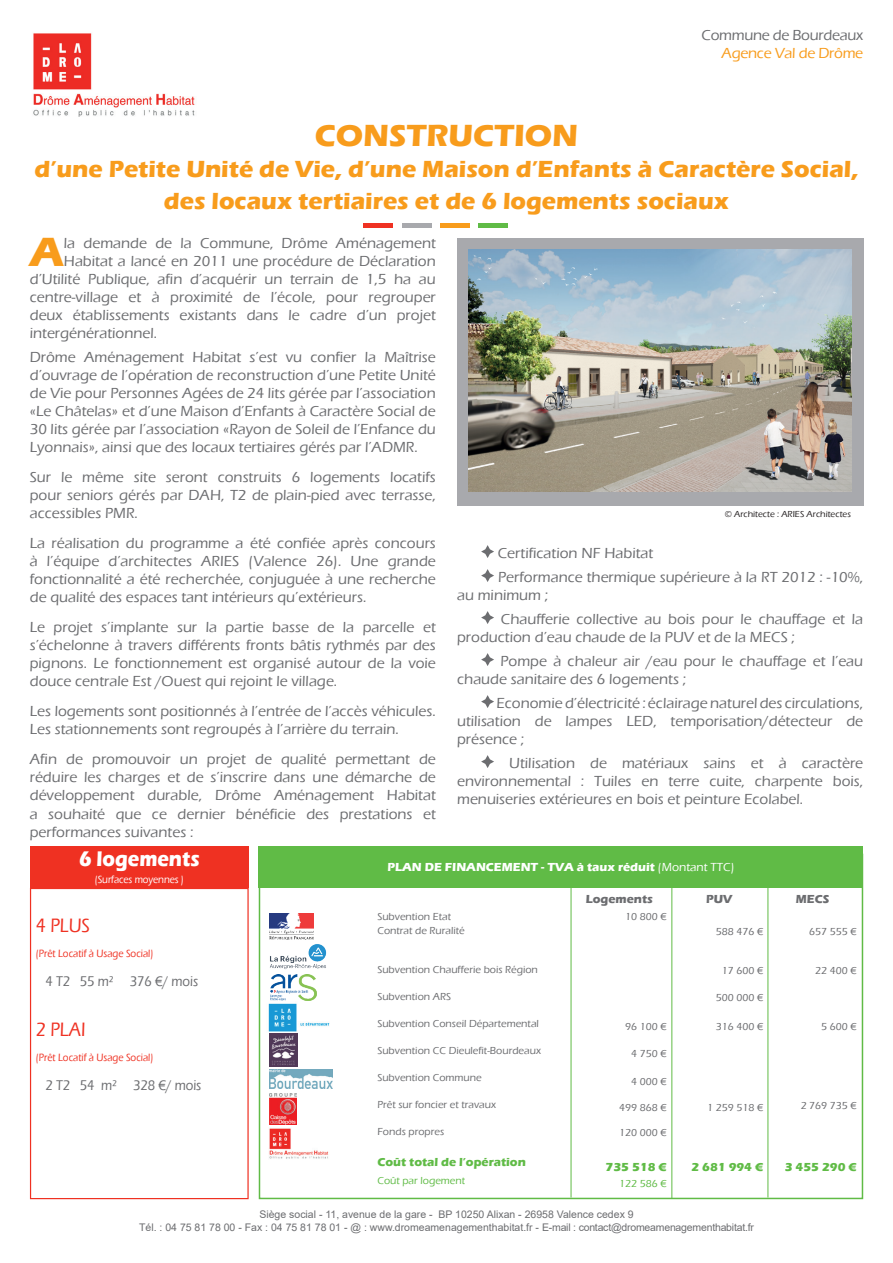
<style>
.page{position:relative;width:893px;height:1263px;background:#fff}
.page>*{position:absolute;margin:0;border:0;box-sizing:border-box;transform-origin:0 0}
.t1{font:700 42px "Eras ITC";color:#f89c1c}
.t2{font:700 31.5px "Eras ITC";color:#f89c1c}
.t3{font:700 24px/31.5px "Eras ITC";color:#f89c1c;text-align:center}
.t4{font:700 21.75px "Eras ITC";color:#fff;scale:.89 1}
.t5{font:500 19.95px "Eras ITC";color:#ef3122;scale:.89 1}
.t6{font:500 15px/18px "Eras ITC";color:#6c6d70;text-align:justify}
.t7{font:500 15px "Eras ITC";letter-spacing:-.02em;color:#6c6d70}
.t8{font:500 15px "Eras ITC";letter-spacing:-.02em;color:#f89c1c}
.t9{font:500 14.55px "Eras ITC";color:#6c6d70;scale:.89 1}
.t10{font:700 12px "Eras ITC";color:#60bb46}
.t11{font:700 12px "Eras ITC";color:#fff}
.t12{font:700 12px "Eras ITC";color:#6c6d70}
.t13{font:500 10.95px "Eras ITC";color:#ef3122;scale:.89 1}
.t14{font:500 10.95px "Eras ITC";letter-spacing:-.01em;color:#fff;scale:.89 1}
.t15{font:500 10.5px/13.5px "Eras ITC";color:#6c6d70}
.t16{font:10.5px/12.6px "Arial";color:#6c6d70;text-align:center}
.t17{font:500 10.5px "Eras ITC";color:#60bb46}
.t18{font:500 9px "Eras ITC";color:#231f20}
.s1{font-weight:500}
</style>
<div class="page">
<hr style="left:364px;top:223px;width:29px;height:4px;background:#ef3122">
<hr style="left:402px;top:223px;width:30px;height:4px;background:#a8a9ad">
<hr style="left:440px;top:223px;width:30px;height:4px;background:#f89c1c">
<hr style="left:478px;top:223px;width:30px;height:4px;background:#60bb46">
<div style="left:457px;top:238px;width:406px;height:268px;background:#a8a9ad"></div>
<img style="left:468px;top:250px;width:383px;height:241px">
<img style="left:33px;top:33px;width:162px;height:84px">
<svg style="left:481px;top:545px;width:13px;height:13px"></svg>
<svg style="left:481px;top:569px;width:13px;height:13px"></svg>
<svg style="left:481px;top:611px;width:13px;height:13px"></svg>
<svg style="left:481px;top:653px;width:13px;height:13px"></svg>
<svg style="left:481px;top:695px;width:13px;height:13px"></svg>
<svg style="left:481px;top:755px;width:13px;height:13px"></svg>
<div style="left:259px;top:846px;width:604px;height:42px;background:#60bb46"></div>
<div style="left:30px;top:888px;width:219px;height:311px;border:1px solid #ef3122"></div>
<div style="left:30px;top:846px;width:219px;height:42px;background:#ef3122"></div>
<img style="left:269px;top:937px;width:58px;height:32px">
<img style="left:268px;top:1003px;width:62px;height:31px">
<img style="left:270px;top:1093px;width:26px;height:31px">
<img style="left:269px;top:1128px;width:60px;height:31px">
<img style="left:270px;top:1034px;width:27px;height:32px">
<img style="left:270px;top:914px;width:44px;height:26px">
<hr style="left:671px;top:888px;width:1px;height:310px;background:#60bb46">
<hr style="left:768px;top:887px;width:1px;height:310px;background:#60bb46">
<hr style="left:571px;top:887px;width:1px;height:310px;background:#60bb46">
<img style="left:270px;top:1069px;width:62px;height:20px">
<img style="left:270px;top:974px;width:46px;height:27px">
<p class="t7" style="left:701px;top:27px;width:163px">Commune de Bourdeaux</p>
<p class="t8" style="left:722px;top:45px;width:143px">Agence Val de Drôme</p>
<h2 class="t2" style="left:315px;top:117px;width:265px">CONSTRUCTION</h2>
<h3 class="t3" style="left:35px;top:153px;width:825px">d’une Petite Unité de Vie, d’une Maison d’Enfants à Caractère Social, des locaux tertiaires et de 6 logements sociaux</h3>
<h1 class="t1" style="left:30px;top:228px;width:36px">A</h1>
<p class="t6" style="left:64px;top:235px;width:373px">la demande de la Commune, Drôme Aménagement</p>
<p class="t6" style="left:64px;top:253px;width:373px">Habitat a lancé en 2011 une procédure de Déclaration</p>
<p class="t6" style="left:30px;top:271px;width:408px">d’Utilité Publique, afin d’acquérir un terrain de 1,5 ha au</p>
<p class="t6" style="left:30px;top:289px;width:408px">centre-village et à proximité de l’école, pour regrouper</p>
<p class="t6" style="left:30px;top:307px;width:408px">deux établissements existants dans le cadre d’un projet</p>
<p class="t6" style="left:30px;top:325px;width:129px">intergénérationnel.</p>
<p class="t6" style="left:30px;top:349px;width:408px">Drôme Aménagement Habitat s’est vu confier la Maîtrise d’ouvrage de l’opération de reconstruction d’une Petite Unité de Vie pour Personnes Agées de 24 lits gérée par l’association «Le Châtelas» et d’une Maison d’Enfants à Caractère Social de 30 lits gérée par l’association «Rayon de Soleil de l’Enfance du Lyonnais», ainsi que des locaux tertiaires gérés par l’ADMR.</p>
<p class="t6" style="left:30px;top:469px;width:408px">Sur le même site seront construits 6 logements locatifs pour seniors gérés par DAH, T2 de plain-pied avec terrasse, accessibles PMR.</p>
<p class="t6" style="left:30px;top:535px;width:408px">La réalisation du programme a été confiée après concours à l’équipe d’architectes ARIES (Valence 26). Une grande fonctionnalité a été recherchée, conjuguée à une recherche de qualité des espaces tant intérieurs qu’extérieurs.</p>
<p class="t6" style="left:30px;top:619px;width:408px">Le projet s’implante sur la partie basse de la parcelle et s’échelonne à travers différents fronts bâtis rythmés par des pignons. Le fonctionnement est organisé autour de la voie douce centrale Est /Ouest qui rejoint le village.</p>
<p class="t6" style="left:30px;top:703px;width:408px">Les logements sont positionnés à l’entrée de l’accès véhicules.<br>Les stationnements sont regroupés à l’arrière du terrain.</p>
<p class="t6" style="left:30px;top:751px;width:408px">Afin de promouvoir un projet de qualité permettant de réduire les charges et de s’inscrire dans une démarche de développement durable, Drôme Aménagement Habitat a souhaité que ce dernier bénéficie des prestations et performances suivantes :</p>
<p class="t18" style="left:725px;top:509px;width:128px">© Architecte : ARIES Architectes</p>
<p class="t6" style="left:498px;top:541px;width:367px;line-height:24px">Certification NF Habitat<br>Performance thermique supérieure à la RT 2012 : -10%,</p>
<p class="t6" style="left:501px;top:583px;width:364px;line-height:24px;text-indent:-44px">au minimum ;<br>Chaufferie collective au bois pour le chauffage et la</p>
<p class="t6" style="left:500px;top:625px;width:364px;line-height:24px;text-indent:-43px">production d’eau chaude de la PUV et de la MECS ;<br>Pompe à chaleur air /eau pour le chauffage et l’eau</p>
<p class="t6" style="left:496px;top:667px;width:368px;line-height:24px;text-indent:-39px">chaude sanitaire des 6 logements ;<br>Economie d’électricité : éclairage naturel des circulations,</p>
<p class="t6" style="left:457px;top:712px;width:408px">utilisation de lampes LED, temporisation/détecteur de présence ;</p>
<p class="t6" style="left:457px;top:754px;width:408px;text-indent:52px">Utilisation de matériaux sains et à caractère environnemental : Tuiles en terre cuite, charpente bois, menuiseries extérieures en bois et peinture Ecolabel.</p>
<h3 class="t4" style="left:79px;top:847px;width:137px">6 logements</h3>
<p class="t14" style="left:95px;top:873px;width:102px">(Surfaces moyennes )</p>
<h3 class="t5" style="left:36px;top:914px;width:63px">4 PLUS</h3>
<p class="t13" style="left:36px;top:948px;width:134px">(Prêt Locatif à Usage Social)</p>
<p class="t9" style="left:45px;top:973px;width:173px">4 T2 55 m² 376 €/ mois</p>
<h3 class="t5" style="left:36px;top:1018px;width:57px">2 PLAI</h3>
<p class="t13" style="left:36px;top:1051px;width:134px">(Prêt Locatif à Usage Social)</p>
<p class="t9" style="left:45px;top:1077px;width:177px">2 T2 54 m² 328 €/ mois</p>
<p class="t11" style="left:387px;top:860px;width:349px">PLAN DE FINANCEMENT - TVA à taux réduit <span class="s1">(Montant TTC)</span></p>
<p class="t15" style="left:377px;top:910px;width:89px">Subvention Etat<br>Contrat de Ruralité</p>
<p class="t15" style="left:377px;top:963px;width:162px">Subvention Chaufferie bois Région</p>
<p class="t15" style="left:377px;top:990px;width:75px">Subvention ARS</p>
<p class="t15" style="left:377px;top:1017px;width:163px">Subvention Conseil Départemental</p>
<p class="t15" style="left:377px;top:1044px;width:165px">Subvention CC Dieulefit-Bourdeaux</p>
<p class="t15" style="left:377px;top:1071px;width:106px">Subvention Commune</p>
<p class="t15" style="left:377px;top:1098px;width:120px">Prêt sur foncier et travaux</p>
<p class="t15" style="left:377px;top:1125px;width:68px">Fonds propres</p>
<p class="t10" style="left:377px;top:1155px;width:150px">Coût total de l’opération</p>
<p class="t17" style="left:377px;top:1175px;width:89px">Coût par logement</p>
<p class="t12" style="left:586px;top:892px;width:69px">Logements</p>
<p class="t12" style="left:706px;top:892px;width:28px">PUV</p>
<p class="t15" style="left:625px;top:910px;width:43px">10 800 €</p>
<p class="t15" style="left:625px;top:1020px;width:43px">96 100 €</p>
<p class="t15" style="left:631px;top:1047px;width:37px">4 750 €</p>
<p class="t15" style="left:631px;top:1075px;width:37px">4 000 €</p>
<p class="t15" style="left:619px;top:1101px;width:49px">499 868 €</p>
<p class="t15" style="left:619px;top:1126px;width:49px">120 000 €</p>
<p class="t10" style="left:606px;top:1160px;width:63px">735 518 €</p>
<p class="t17" style="left:619px;top:1178px;width:49px">122 586 €</p>
<p class="t15" style="left:716px;top:925px;width:49px">588 476 €</p>
<p class="t15" style="left:722px;top:964px;width:43px">17 600 €</p>
<p class="t15" style="left:716px;top:991px;width:49px">500 000 €</p>
<p class="t15" style="left:716px;top:1020px;width:49px">316 400 €</p>
<p class="t15" style="left:707px;top:1101px;width:58px">1 259 518 €</p>
<p class="t10" style="left:691px;top:1160px;width:73px">2 681 994 €</p>
<p class="t16" style="left:139px;top:1208px;width:616px">Siège social - 11, avenue de la gare - BP 10250 Alixan - 26958 Valence cedex 9<br>Tél. : 04 75 81 78 00 - Fax : 04 75 81 78 01 - @ : www.dromeamenagementhabitat.fr - E-mail : contact@dromeamenagementhabitat.fr</p>
<p class="t12" style="left:796px;top:892px;width:35px">MECS</p>
<p class="t15" style="left:809px;top:925px;width:49px">657 555 €</p>
<p class="t15" style="left:815px;top:964px;width:43px">22 400 €</p>
<p class="t15" style="left:821px;top:1020px;width:37px">5 600 €</p>
<p class="t15" style="left:801px;top:1099px;width:58px">2 769 735 €</p>
<p class="t10" style="left:785px;top:1160px;width:73px">3 455 290 €</p>
</div>
